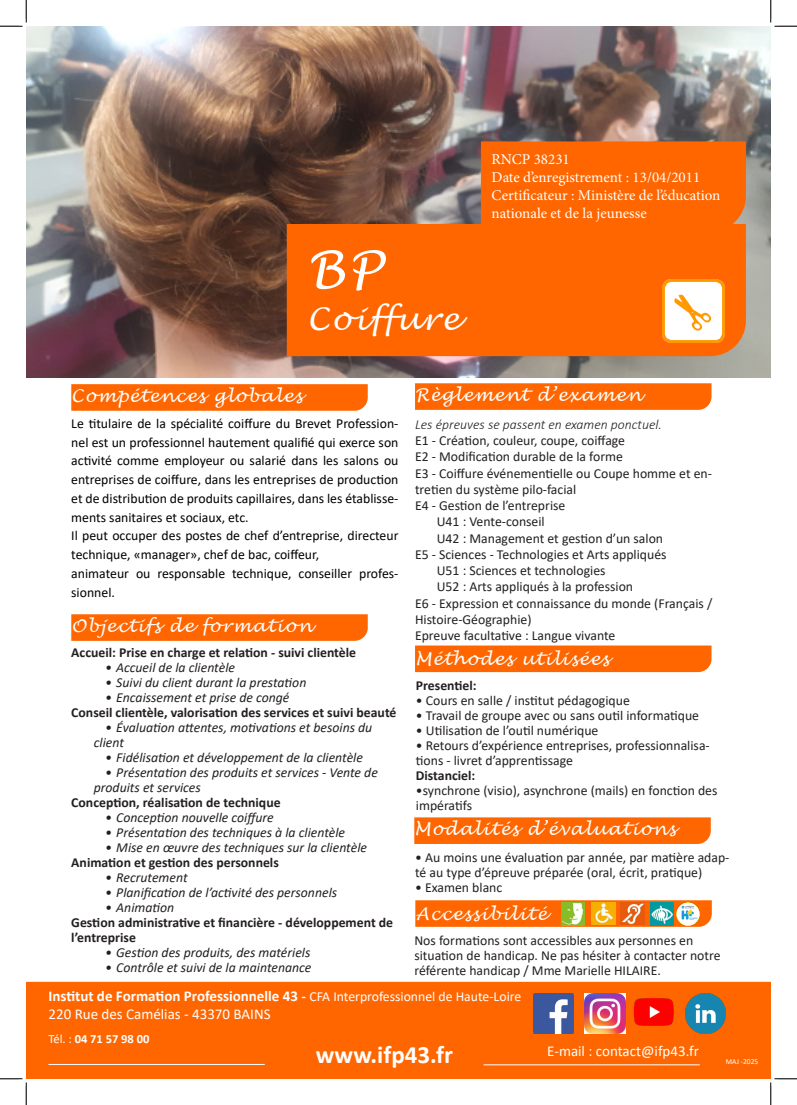
<style>
.page{position:relative;width:797px;height:1105px;background:#fff}
.page>*{position:absolute;margin:0;border:0;box-sizing:border-box;transform-origin:0 0}
.t1{font:italic 50px "Lucida Handwriting";color:#fff}
.t2{font:italic 31.25px "Lucida Handwriting";letter-spacing:.06em;color:#fff}
.t3{font:700 25px "Calibri";color:#fff}
.t4{font:italic 17.5px "Lucida Handwriting";letter-spacing:.06em;color:#fff}
.t5{font:700 15px/18px "Calibri";color:#fff}
.t6{font:15px/18px "Minion Pro";color:#fff}
.t7{font:15px "Calibri";color:#fff}
.t8{font:13.75px/15px "Calibri";color:#231f20}
.t9{font:italic 13.75px/15px "Calibri";color:#231f20}
.t10{font:13.75px/18.8px "Calibri";color:#000}
.t11{font:700 13.75px/15px "Calibri";color:#231f20}
.t12{font:italic 300 13.75px "Calibri";color:#231f20}
.t13{font:700 12.5px "Calibri";color:#fff}
.t14{font:7.5px "Calibri";color:#fff}
.s1{font-weight:400;font-size:13.75px}
.s2{font-weight:400}
</style>
<div class="page">
<img style="left:26px;top:26px;width:744px;height:351px">
<div style="left:287px;top:224px;width:459px;height:132px;background:#f60"></div>
<img style="left:662px;top:279px;width:62px;height:63px">
<svg style="left:71px;top:384px;width:297px;height:27px;background:#ff6905"></svg>
<svg style="left:71px;top:614px;width:297px;height:27px;background:#ff6905"></svg>
<div style="left:26px;top:982px;width:744px;height:97px;background:#f60"></div>
<hr style="left:48px;top:1064px;width:217px;height:1px;background:#fff">
<hr style="left:483px;top:1064px;width:216px;height:1px;background:#fff">
<svg style="left:415px;top:383px;width:296px;height:27px;background:#ff6804"></svg>
<div style="left:415px;top:645px;width:296px;height:27px;background:#f60"></div>
<div style="left:414px;top:817px;width:296px;height:27px;background:#f60"></div>
<svg style="left:415px;top:900px;width:296px;height:27px;background:#fc6c09"></svg>
<img style="left:676px;top:902px;width:23px;height:23px">
<img style="left:561px;top:902px;width:23px;height:23px">
<img style="left:591px;top:902px;width:24px;height:23px">
<img style="left:620px;top:902px;width:24px;height:23px">
<img style="left:650px;top:902px;width:24px;height:23px">
<div style="left:481px;top:141px;width:265px;height:91px;background:#f60"></div>
<img style="left:533px;top:993px;width:40px;height:40px">
<img style="left:584px;top:993px;width:41px;height:41px">
<img style="left:633px;top:993px;width:40px;height:41px">
<img style="left:685px;top:993px;width:40px;height:41px">
<svg style="left:0;top:0;width:27px;height:27px"></svg>
<svg style="left:0;top:1078px;width:27px;height:27px"></svg>
<svg style="left:770px;top:0;width:27px;height:27px"></svg>
<svg style="left:770px;top:1078px;width:27px;height:27px"></svg>
<p class="t1" style="left:307px;top:239px;width:77px">BP</p>
<p class="t2" style="left:307px;top:300px;width:154px">Coiffure</p>
<p class="t6" style="left:491px;top:150px;width:80px">RNCP 38231</p>
<p class="t6" style="left:491px;top:168px;width:210px">Date d’enregistrement : 13/04/2011</p>
<p class="t6" style="left:491px;top:186px;width:230px">Certificateur : Ministère de l’éducation nationale et de la jeunesse</p>
<p class="t4" style="left:415px;top:384px;width:228px">Règlement d’examen</p>
<p class="t12" style="left:415px;top:416px;width:248px">Les épreuves se passent en examen ponctuel.</p>
<p class="t8" style="left:415px;top:433px;width:212px">E1 - Création, couleur, coupe, coiffage</p>
<p class="t8" style="left:415px;top:449px;width:209px">E2 - Modification durable de la forme</p>
<p class="t8" style="left:415px;top:464px;width:298px;line-height:16.2px">E3 - Coiffure événementielle ou Coupe homme et en&shy;tretien du système pilo-facial</p>
<p class="t8" style="left:415px;top:498px;width:152px">E4 - Gestion de l’entreprise</p>
<p class="t8" style="left:437px;top:514px;width:109px">U41 : Vente-conseil</p>
<p class="t8" style="left:437px;top:530px;width:228px">U42 : Management et gestion d’un salon</p>
<p class="t8" style="left:415px;top:546px;width:253px">E5 - Sciences - Technologies et Arts appliqués</p>
<p class="t8" style="left:437px;top:563px;width:170px">U51 : Sciences et technologies</p>
<p class="t8" style="left:437px;top:579px;width:198px">U52 : Arts appliqués à la profession</p>
<p class="t8" style="left:415px;top:594px;width:299px;line-height:16.2px">E6 - Expression et connaissance du monde (Français /<br>Histoire-Géographie)</p>
<p class="t8" style="left:415px;top:628px;width:202px">Epreuve facultative : Langue vivante</p>
<p class="t4" style="left:71px;top:385px;width:233px">Compétences globales</p>
<p class="t10" style="left:71px;top:414px;width:329px;text-align:justify">Le titulaire de la spécialité coiffure du Brevet Profession&shy;nel est un professionnel hautement qualifié qui exerce son activité comme employeur ou salarié dans les salons ou entreprises de coiffure, dans les entreprises de production et de distribution de produits capillaires, dans les établisse&shy;ments sanitaires et sociaux, etc.</p>
<p class="t10" style="left:71px;top:526px;width:329px">Il peut occuper des postes de chef d’entreprise, directeur technique, «manager», chef de bac, coiffeur,</p>
<p class="t10" style="left:71px;top:564px;width:329px">animateur ou responsable technique, conseiller profes&shy;sionnel.</p>
<p class="t4" style="left:71px;top:615px;width:242px">Objectifs de formation</p>
<p class="t11" style="left:71px;top:645px;width:286px">Accueil: Prise en charge et relation - suivi clientèle</p>
<p class="t9" style="left:105px;top:660px;width:131px">• Accueil de la clientèle</p>
<p class="t9" style="left:105px;top:675px;width:203px">• Suivi du client durant la prestation</p>
<p class="t9" style="left:105px;top:690px;width:186px">• Encaissement et prise de congé</p>
<p class="t11" style="left:71px;top:705px;width:327px">Conseil clientèle, valorisation des services et suivi beauté</p>
<p class="t9" style="left:94px;top:720px;width:280px;text-indent:11px">• Évaluation attentes, motivations et besoins du client</p>
<p class="t9" style="left:105px;top:750px;width:259px">• Fidélisation et développement de la clientèle</p>
<p class="t9" style="left:94px;top:765px;width:286px;text-indent:11px">• Présentation des produits et services - Vente de produits et services</p>
<p class="t11" style="left:71px;top:795px;width:211px">Conception, réalisation de technique</p>
<p class="t9" style="left:105px;top:810px;width:170px">• Conception nouvelle coiffure</p>
<p class="t9" style="left:105px;top:825px;width:241px">• Présentation des techniques à la clientèle</p>
<p class="t9" style="left:105px;top:840px;width:263px">• Mise en œuvre des techniques sur la clientèle</p>
<p class="t11" style="left:71px;top:855px;width:209px">Animation et gestion des personnels</p>
<p class="t9" style="left:105px;top:870px;width:84px">• Recrutement</p>
<p class="t9" style="left:105px;top:885px;width:234px">• Planification de l’activité des personnels</p>
<p class="t9" style="left:105px;top:900px;width:71px">• Animation</p>
<p class="t11" style="left:71px;top:915px;width:323px">Gestion administrative et financière - développement de l’entreprise</p>
<p class="t9" style="left:105px;top:945px;width:207px">• Gestion des produits, des matériels</p>
<p class="t9" style="left:105px;top:960px;width:208px">• Contrôle et suivi de la maintenance</p>
<p class="t5" style="left:48px;top:987px;width:474px">Institut de Formation Professionnelle 43 - <span class="s1">CFA Interprofessionnel de Haute-Loire<br></span><span class="s2">220 Rue des Camélias - 43370 BAINS</span></p>
<p class="t13" style="left:48px;top:1030px;width:102px"><span class="s2">Tél. :</span> 04 71 57 98 00</p>
<p class="t3" style="left:316px;top:1037px;width:139px">www.ifp43.fr</p>
<p class="t7" style="left:547px;top:1040px;width:153px">E-mail : contact@ifp43.fr</p>
<p class="t4" style="left:415px;top:648px;width:195px">Méthodes utilisées</p>
<p class="t11" style="left:416px;top:678px;width:62px">Presentiel:</p>
<p class="t8" style="left:416px;top:693px;width:215px">• Cours en salle / institut pédagogique</p>
<p class="t8" style="left:416px;top:708px;width:285px">• Travail de groupe avec ou sans outil informatique</p>
<p class="t8" style="left:416px;top:723px;width:184px">• Utilisation de l’outil numérique</p>
<p class="t8" style="left:416px;top:738px;width:295px">• Retours d’expérience entreprises, professionnalisa&shy;tions - livret d’apprentissage</p>
<p class="t11" style="left:416px;top:768px;width:61px">Distanciel:</p>
<p class="t8" style="left:416px;top:783px;width:303px">•synchrone (visio), asynchrone (mails) en fonction des impératifs</p>
<p class="t4" style="left:414px;top:818px;width:263px">Modalités d’évaluations</p>
<p class="t8" style="left:415px;top:849px;width:316px">• Au moins une évaluation par année, par matière adap&shy;té au type d’épreuve préparée (oral, écrit, pratique)</p>
<p class="t8" style="left:415px;top:879px;width:89px">• Examen blanc</p>
<p class="t4" style="left:416px;top:903px;width:132px">Accessibilité</p>
<p class="t8" style="left:414px;top:932px;width:307px">Nos formations sont accessibles aux personnes en situation de handicap. Ne pas hésiter à contacter notre référente handicap / Mme Marielle HILAIRE.</p>
<p class="t14" style="left:725px;top:1056px;width:34px">MAJ -2025</p>
</div>
